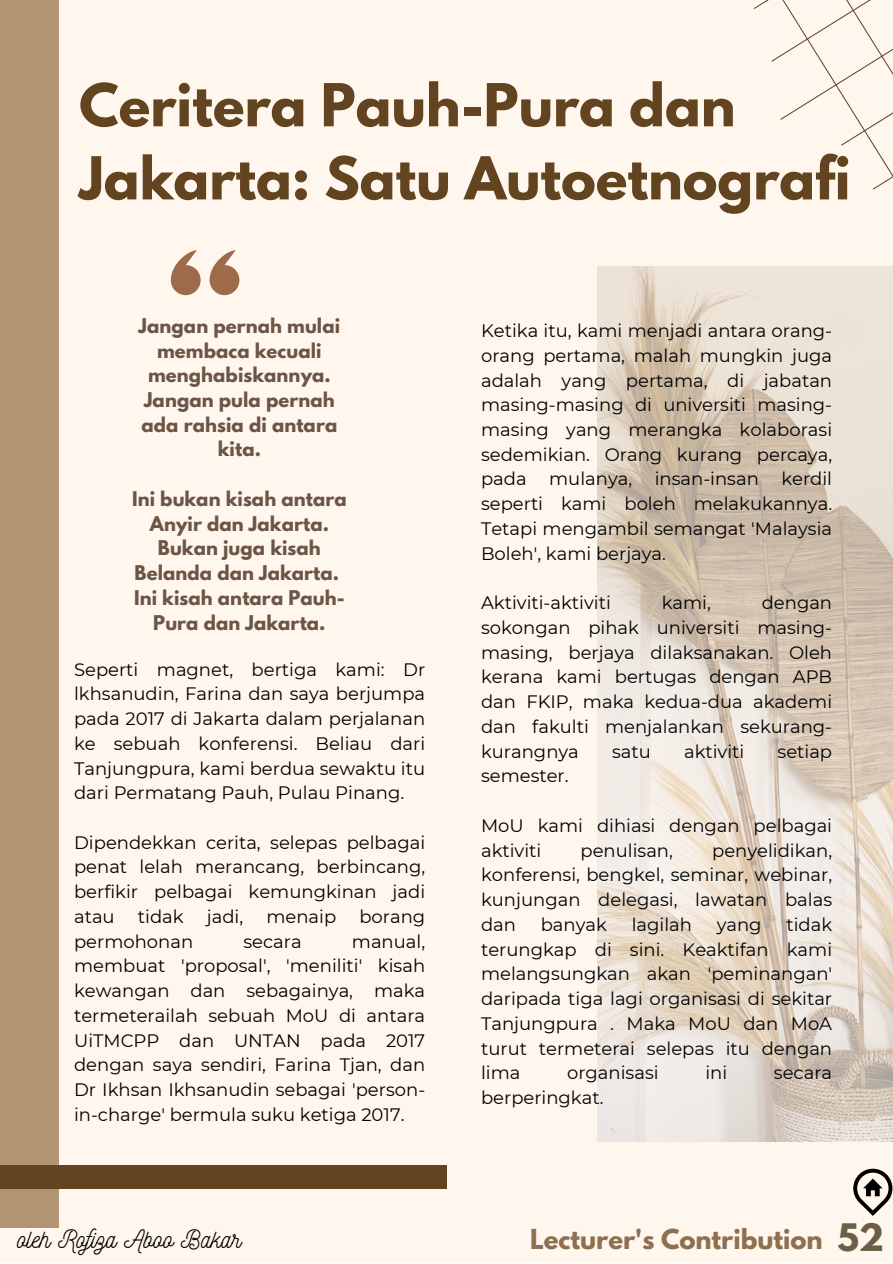
<style>
.page{position:relative;width:893px;height:1264px;background:#fff}
.page>*{position:absolute;margin:0;border:0;box-sizing:border-box;transform-origin:0 0}
.t1{font:700 52.35px/73.1px "League Spartan";color:#634420}
.t2{font:700 33.6px "League Spartan";color:#6c5e47}
.t3{font:25.5px "Nickainley";color:#000}
.t4{font:700 24.45px "League Spartan";color:#8e6f50}
.t5{font:18px/24.8px "Montserrat";color:#000;text-align:justify}
.t6{font:700 18px/24.8px "League Spartan";letter-spacing:.005em;color:#6c5544;text-align:center}
</style>
<div class="page">
<div style="left:0;top:0;width:892px;height:1262px;background:#fff6ee"></div>
<div style="left:0;top:0;width:59px;height:1228px;background:#b19573"></div>
<svg style="left:753px;top:0;width:139px;height:190px"></svg>
<img style="left:597px;top:266px;width:295px;height:875px">
<div style="left:0;top:1164px;width:446px;height:24px;background:#634420"></div>
<svg style="left:209px;top:250px;width:30px;height:45px"></svg>
<svg style="left:171px;top:250px;width:30px;height:45px"></svg>
<svg style="left:853px;top:1168px;width:39px;height:47px"></svg>
<p class="t1" style="left:79px;top:75px;width:772px">Ceritera Pauh-Pura dan<br>Jakarta: Satu Autoetnografi</p>
<p class="t6" style="left:139px;top:315px;width:203px">Jangan pernah mulai membaca kecuali menghabiskannya.</p>
<p class="t6" style="left:141px;top:389px;width:197px">Jangan pula pernah ada rahsia di antara kita.</p>
<p class="t6" style="left:132px;top:488px;width:216px">Ini bukan kisah antara<br>Anyir dan Jakarta.<br>Bukan juga kisah<br>Belanda dan Jakarta.</p>
<p class="t6" style="left:134px;top:587px;width:212px">Ini kisah antara Pauh-<br>Pura dan Jakarta.</p>
<p class="t5" style="left:74px;top:656px;width:352px">Seperti magnet, bertiga kami: Dr lkhsanudin, Farina dan saya berjumpa pada 2017 di Jakarta dalam perjalanan ke sebuah konferensi. Beliau dari Tanjungpura, kami berdua sewaktu itu dari Permatang Pauh, Pulau Pinang.</p>
<p class="t5" style="left:74px;top:829px;width:352px">Dipendekkan cerita, selepas pelbagai penat lelah merancang, berbincang, berfikir pelbagai kemungkinan jadi atau</p>
<p class="t5" style="left:138px;top:904px;width:47px">tidak</p>
<p class="t5" style="left:207px;top:904px;width:38px">jadi,</p>
<p class="t5" style="left:266px;top:904px;width:71px">menaip</p>
<p class="t5" style="left:359px;top:904px;width:67px">borang</p>
<p class="t5" style="left:74px;top:928px;width:121px">permohonan</p>
<p class="t5" style="left:243px;top:928px;width:60px">secara</p>
<p class="t5" style="left:74px;top:928px;width:352px;text-indent:278px">manual, membuat 'proposal', 'meniliti' kisah kewangan dan sebagainya, maka termeterailah sebuah MoU di antara UiTMCPP dan UNTAN pada 2017 dengan saya sendiri, Farina Tjan, dan Dr Ikhsan Ikhsanudin sebagai 'person&shy;in-charge' bermula suku ketiga 2017.</p>
<p class="t5" style="left:481px;top:318px;width:352px">Ketika itu, kami menjadi antara orang&shy;orang pertama, malah mungkin juga adalah yang pertama, di jabatan masing-masing di universiti masing&shy;masing yang merangka kolaborasi sedemikian. Orang kurang percaya, pada</p>
<p class="t5" style="left:481px;top:466px;width:352px;text-indent:300px">kerdil seperti kami boleh melakukannya.<br>Tetapi mengambil semangat 'Malaysia Boleh', kami berjaya.</p>
<p class="t5" style="left:481px;top:590px;width:131px">Aktiviti-aktiviti</p>
<p class="t5" style="left:661px;top:590px;width:51px">kami,</p>
<p class="t5" style="left:549px;top:466px;width:84px">mulanya,</p>
<p class="t5" style="left:654px;top:466px;width:106px">insan-insan</p>
<p class="t5" style="left:481px;top:590px;width:352px;text-indent:281px">dengan sokongan pihak universiti masing&shy;masing, berjaya dilaksanakan. Oleh kerana kami bertugas dengan APB dan FKIP, maka kedua-dua akademi dan fakulti menjalankan sekurang&shy;kurangnya</p>
<p class="t5" style="left:612px;top:738px;width:40px">satu</p>
<p class="t5" style="left:684px;top:738px;width:62px">aktiviti</p>
<p class="t5" style="left:777px;top:738px;width:56px">setiap</p>
<p class="t5" style="left:481px;top:763px;width:89px">semester.</p>
<p class="t5" style="left:481px;top:813px;width:352px">MoU kami dihiasi dengan pelbagai aktiviti</p>
<p class="t5" style="left:481px;top:837px;width:352px;text-indent:231px">penyelidikan, konferensi, bengkel, seminar, webinar, kunjungan delegasi, lawatan balas dan</p>
<p class="t5" style="left:580px;top:837px;width:94px">penulisan,</p>
<p class="t5" style="left:481px;top:912px;width:352px;text-indent:305px">tidak terungkap di sini. Keaktifan kami melangsungkan akan 'peminangan' daripada tiga lagi organisasi di sekitar Tanjungpura . Maka MoU dan MoA turut termeterai selepas itu dengan lima</p>
<p class="t5" style="left:540px;top:912px;width:68px">banyak</p>
<p class="t5" style="left:631px;top:912px;width:62px">lagilah</p>
<p class="t5" style="left:716px;top:912px;width:46px">yang</p>
<p class="t5" style="left:567px;top:1060px;width:93px">organisasi</p>
<p class="t5" style="left:705px;top:1060px;width:23px">ini</p>
<p class="t5" style="left:773px;top:1060px;width:60px">secara</p>
<p class="t5" style="left:481px;top:1085px;width:124px">berperingkat.</p>
<p class="t3" style="left:17px;top:1222px;width:226px">oleh Rofiza Aboo Bakar</p>
<p class="t4" style="left:530px;top:1227px;width:294px">Lecturer's Contribution</p>
<p class="t2" style="left:837px;top:1220px;width:48px">52</p>
</div>
